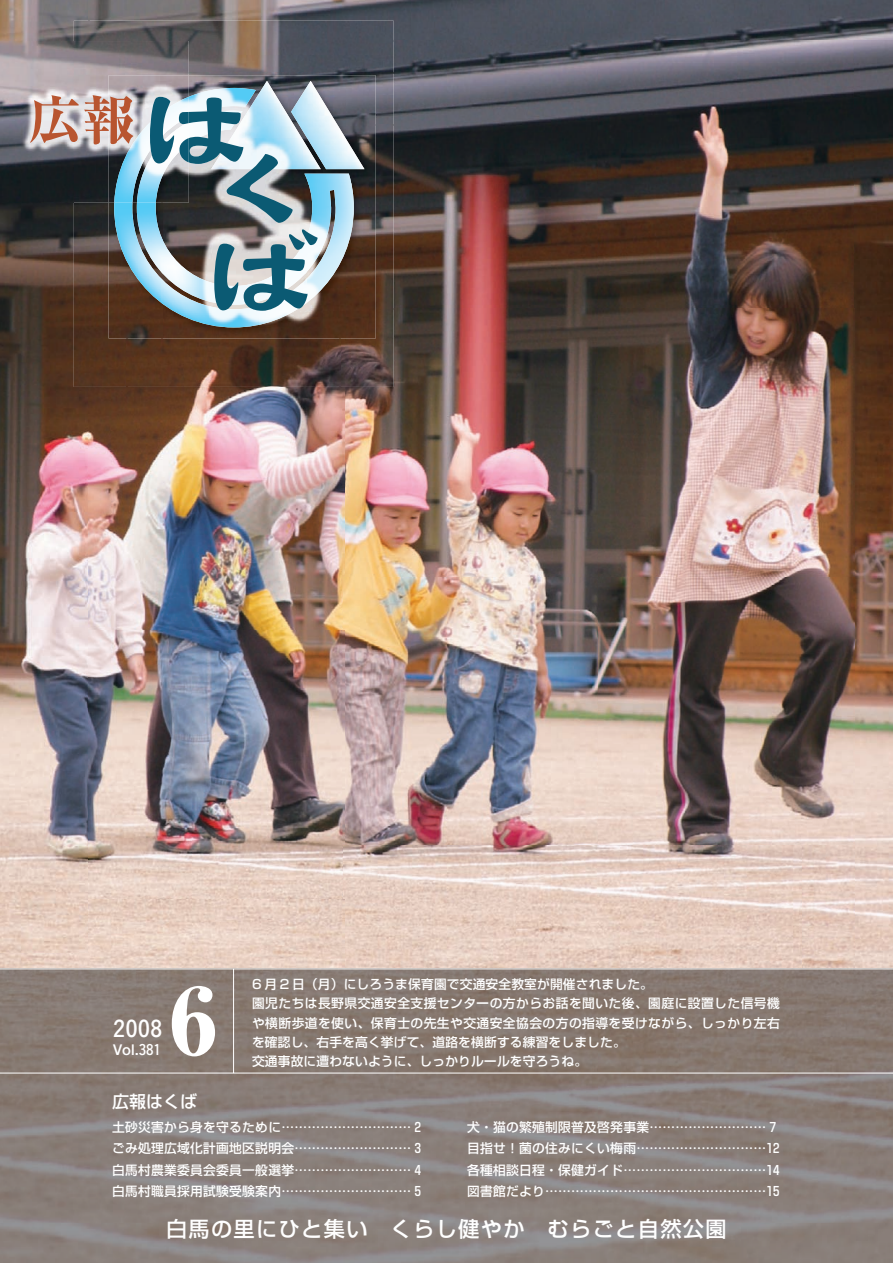
<style>
.page{position:relative;width:893px;height:1263px;background:#fff}
.page>*{position:absolute;margin:0;border:0;box-sizing:border-box;transform-origin:0 0}
.t1{font:800 95.7px "Ryumin";color:#fff}
.t2{font:800 53.1px "Ryumin";color:#b85530}
.t3{font:23.4px "Futogo Num";color:#fff}
.t4{font:500 21.3px "Shin Go";letter-spacing:.06em;color:#fff}
.t5{font:500 16.95px "Shin Go";color:#fff}
.t6{font:700 14.85px "Futo Go B101";color:#fff}
.t7{font:500 12.75px/21.3px "Shin Go";letter-spacing:.02em;color:#fff;text-align:justify}
.s1{font-family:"Futogo Num";font-weight:400}
.s2{font-family:"Shingo Num"}
</style>
<div class="page">
<img style="left:0;top:0;width:88px;height:41px">
<img style="left:88px;top:0;width:804px;height:40px">
<img style="left:344px;top:40px;width:548px;height:929px">
<img style="left:0;top:203px;width:88px;height:766px">
<img style="left:88px;top:387px;width:256px;height:582px">
<img style="left:0;top:970px;width:892px;height:293px">
<hr style="left:233px;top:969px;width:1px;height:104px;background:#fff">
<hr style="left:0;top:1073px;width:892px;height:1px;background:#fff">
<img style="left:74px;top:21px;width:319px;height:51px">
<img style="left:189px;top:72px;width:204px;height:53px">
<img style="left:341px;top:125px;width:52px;height:262px">
<img style="left:74px;top:203px;width:53px;height:184px">
<img style="left:127px;top:338px;width:214px;height:49px">
<img style="left:162px;top:75px;width:213px;height:263px">
<img style="left:109px;top:203px;width:53px;height:135px">
<img style="left:189px;top:184px;width:116px;height:49px">
<img style="left:321px;top:81px;width:43px;height:88px">
<img style="left:189px;top:88px;width:22px;height:10px">
<img style="left:292px;top:135px;width:62px;height:49px">
<img style="left:114px;top:203px;width:48px;height:124px">
<img style="left:305px;top:183px;width:49px;height:144px">
<img style="left:161px;top:231px;width:49px;height:96px">
<img style="left:258px;top:311px;width:48px;height:16px">
<img style="left:209px;top:279px;width:49px;height:48px">
<img style="left:211px;top:81px;width:110px;height:88px">
<svg style="left:214px;top:229px;width:103px;height:82px"></svg>
<svg style="left:189px;top:98px;width:103px;height:125px;background:#7e9ca7"></svg>
<img style="left:0;top:41px;width:189px;height:162px">
<img style="left:109px;top:75px;width:80px;height:128px">
<img style="left:114px;top:97px;width:75px;height:106px">
<img style="left:150px;top:97px;width:39px;height:66px">
<h2 class="t2" style="left:28px;top:101px;width:108px">広報</h2>
<h3 class="t3" style="left:113px;top:1013px;width:51px">2008</h3>
<p class="t6" style="left:113px;top:1043px;width:49px">Vol.<span class="s1">381</span></p>
<h1 class="t1" style="left:169px;top:985px;width:49px">6</h1>
<h3 class="t5" style="left:112px;top:1095px;width:87px">広報はくば</h3>
<p class="t7" style="left:252px;top:976px;width:529px;line-height:19.2px;text-align:left">6 月 2 日（月）にしろうま保育園で交通安全教室が開催されました。<br>園児たちは長野県交通安全支援センターの方からお話を聞いた後、園庭に設置した信号機や横断歩道を使い、保育士の先生や交通安全協会の方の指導を受けながら、しっかり左右を確認し、右手を高く挙げて、道路を横断する練習をしました。<br>交通事故に遭わないように、しっかりルールを守ろうね。</p>
<p class="t7" style="left:112px;top:1118px;width:314px">土砂災害から身を守るために…………………………２ごみ処理広域化計画地区説明会………………………３白馬村農業委員会委員一般選挙………………………４白馬村職員採用試験受験案内…………………………５</p>
<p class="t7" style="left:467px;top:1118px;width:314px">犬・猫の繁殖制限普及啓発事業………………………７目指せ！菌の住みにくい梅雨…………………………<span class="s2">12</span>各種相談日程・保健ガイド……………………………<span class="s2">14</span>図書館だより……………………………………………<span class="s2">15</span></p>
<h3 class="t4" style="left:166px;top:1221px;width:562px">白馬の里にひと集い　くらし健やか　むらごと自然公園</h3>
</div>
